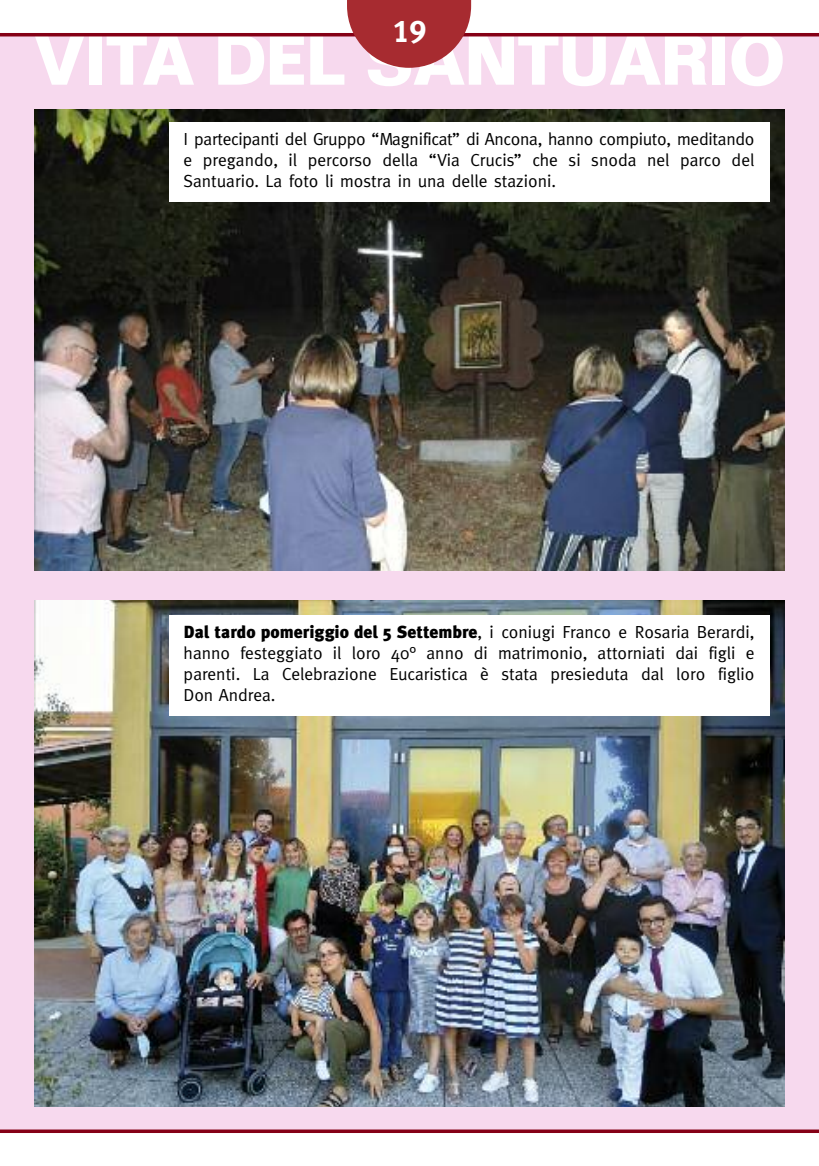
<style>
.page{position:relative;width:819px;height:1166px;background:#fff}
.page>*{position:absolute;margin:0;border:0;box-sizing:border-box;transform-origin:0 0}
.t1{font:700 70px "Folio Std";letter-spacing:-.015em;color:#fff;scale:.9 1}
.t2{font:31.5px "Meta Plus Bold Caps";color:#fff}
.t3{font:17.5px/21px "Meta";color:#000;text-align:justify}
.t4{font:900 17.5px "Meta Plus";color:#000}
.s1{font-family:"Meta";font-weight:400}
</style>
<div class="page">
<div style="left:0;top:35px;width:819px;height:1096px;background:#f7d9ee"></div>
<img style="left:35px;top:109px;width:749px;height:461px">
<img style="left:35px;top:600px;width:749px;height:506px">
<hr style="left:0;top:33px;width:819px;height:3px;background:#850016">
<svg style="left:347px;top:0;width:124px;height:68px"></svg>
<svg style="left:0;top:1129px;width:819px;height:4px;background:#931b31"></svg>
<div style="left:169px;top:615px;width:600px;height:100px;background:#fff"></div>
<div style="left:169px;top:122px;width:600px;height:80px;background:#fff"></div>
<h2 class="t2" style="left:392px;top:13px;width:35px">19</h2>
<h1 class="t1" style="left:34px;top:35px;width:836px">VITA DEL SANTUARIO</h1>
<p class="t3" style="left:184px;top:128px;width:572px">I partecipanti del Gruppo “Magnificat” di Ancona, hanno compiuto, meditando e pregando, il percorso della “Via Crucis” che si snoda nel parco del Santuario. La foto li mostra in una delle stazioni.</p>
<p class="t4" style="left:184px;top:621px;width:572px">Dal tardo pomeriggio del 5 Settembre<span class="s1">, i coniugi Franco e Rosaria Berardi,</span></p>
<p class="t3" style="left:184px;top:642px;width:572px">hanno festeggiato il loro 40° anno di matrimonio, attorniati dai figli e parenti. La Celebrazione Eucaristica è stata presieduta dal loro figlio Don Andrea.</p>
</div>
